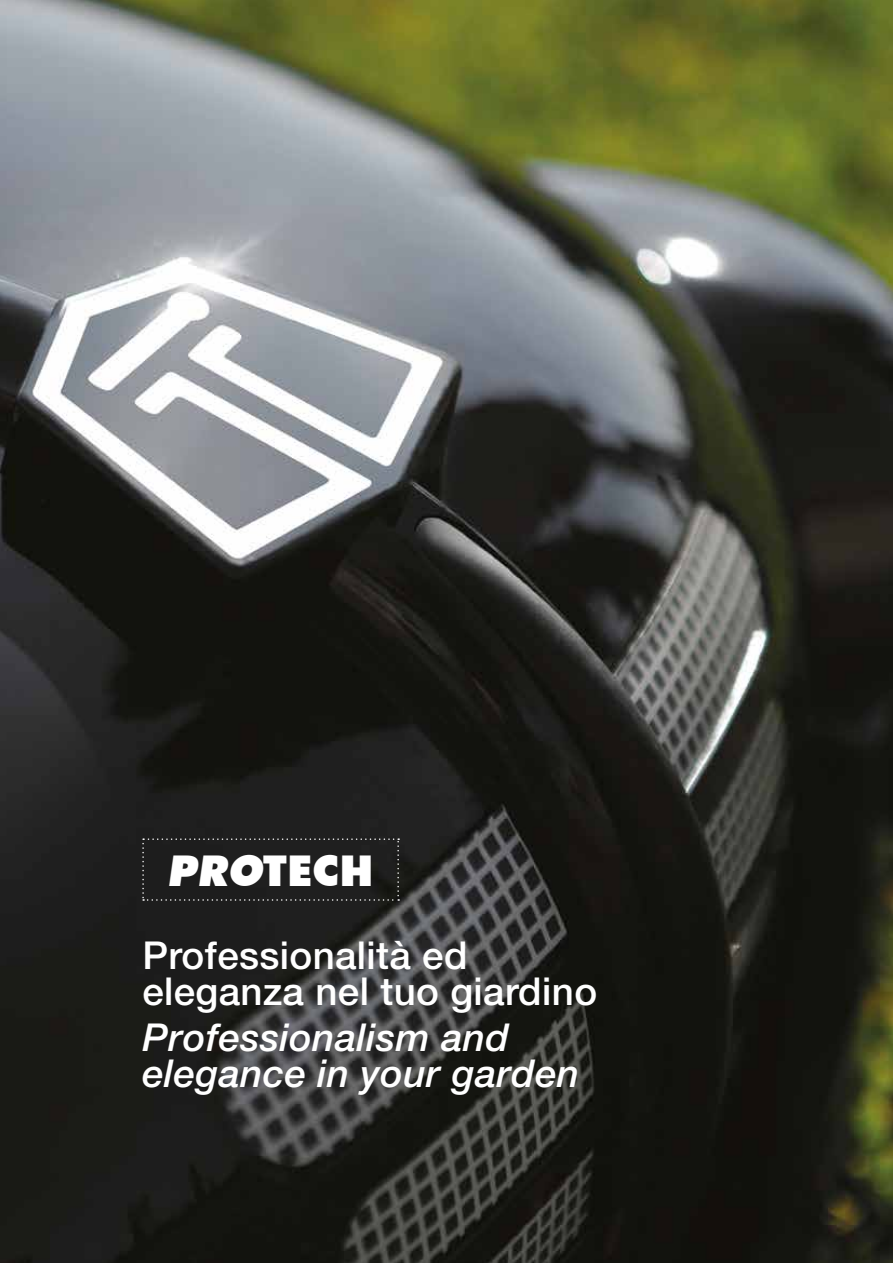
<style>
.page{position:relative;width:893px;height:1263px;background:#fff}
.page>*{position:absolute;margin:0;border:0;box-sizing:border-box;transform-origin:0 0}
.t1{font:900 42.45px "Futura BT";color:#fff}
.t2{font:500 38.4px/35.8px "Helvetica Neue LT Std";letter-spacing:.01em;color:#fff}
.t3{font:italic 500 38.4px/35.8px "Helvetica Neue LT Std";letter-spacing:.01em;color:#fff}
</style>
<div class="page">
<img style="left:0;top:0;width:893px;height:1263px">
<div style="left:142px;top:838px;width:257px;height:63px;background:#1f1f1f"></div>
<p class="t1" style="left:167px;top:845px;width:209px">PROTECH</p>
<p class="t2" style="left:142px;top:937px;width:456px">Professionalità ed eleganza nel tuo giardino</p>
<p class="t3" style="left:142px;top:1019px;width:438px">Professionalism and elegance in your garden</p>
</div>
